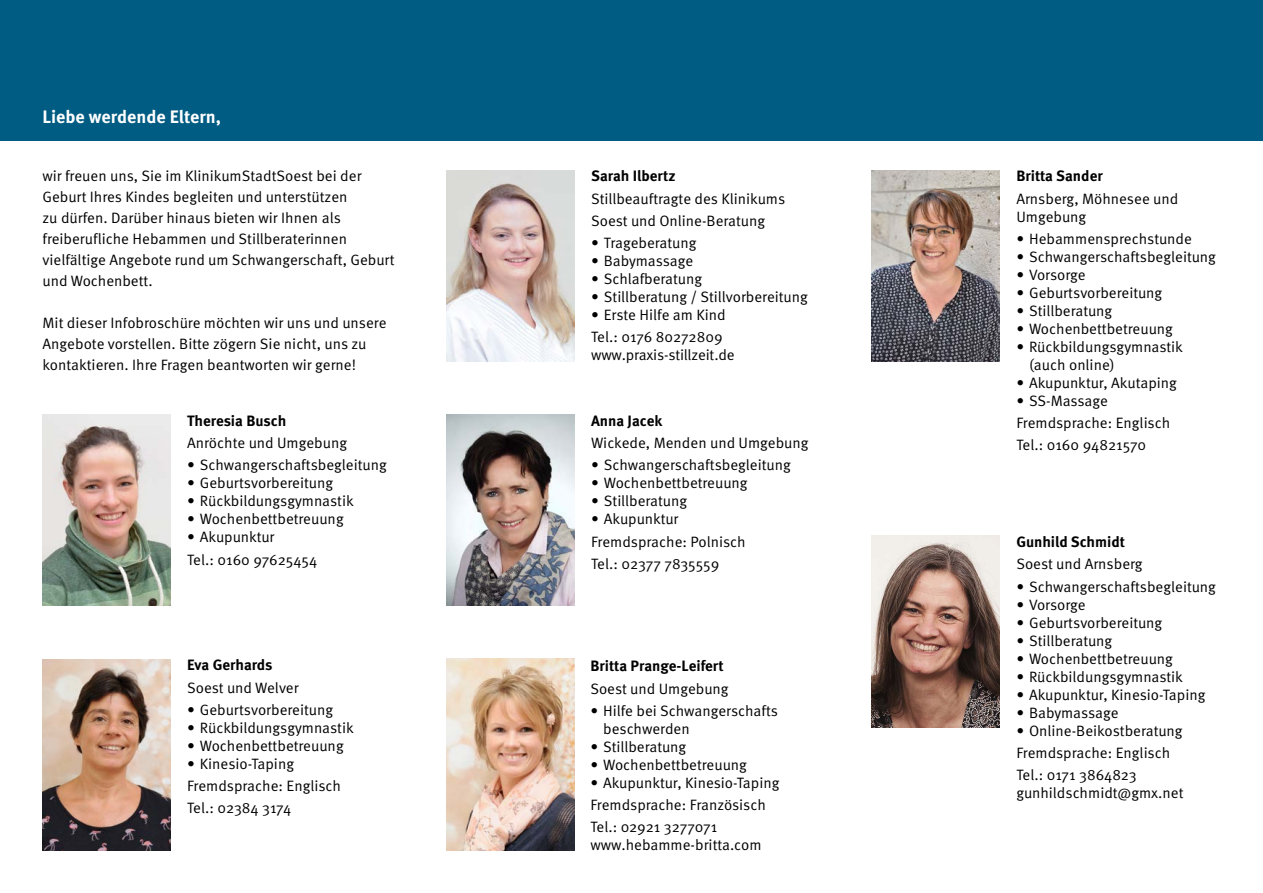
<style>
.page{position:relative;width:1263px;height:893px;background:#fff}
.page>*{position:absolute;margin:0;border:0;box-sizing:border-box;transform-origin:0 0}
.t1{font:700 18px "Meta Pro";color:#fff}
.t2{font:15px/22.2px "Meta Pro Norm";color:#000}
.t3{font:700 15px "Meta Pro";color:#000}
</style>
<div class="page">
<div style="left:0;top:0;width:1263px;height:140px;background:#005c83"></div>
<img style="left:43px;top:415px;width:127px;height:191px">
<img style="left:43px;top:659px;width:127px;height:191px">
<img style="left:446px;top:170px;width:128px;height:191px">
<img style="left:446px;top:415px;width:128px;height:191px">
<img style="left:446px;top:659px;width:128px;height:191px">
<img style="left:872px;top:170px;width:127px;height:191px">
<img style="left:872px;top:536px;width:127px;height:191px">
<p class="t1" style="left:43px;top:103px;width:180px">Liebe werdende Eltern,</p>
<p class="t2" style="left:43px;top:165px;width:353px;line-height:21px">wir freuen uns, Sie im KlinikumStadtSoest bei der Geburt Ihres Kindes begleiten und unterstützen<br>zu dürfen. Darüber hinaus bieten wir Ihnen als freiberufliche Hebammen und Stillberaterinnen vielfältige Angebote rund um Schwangerschaft, Geburt und Wochenbett.</p>
<p class="t2" style="left:43px;top:312px;width:345px;line-height:21px">Mit dieser Infobroschüre möchten wir uns und unsere<br>Angebote vorstellen. Bitte zögern Sie nicht, uns zu kontaktieren. Ihre Fragen beantworten wir gerne!</p>
<p class="t3" style="left:187px;top:409px;width:101px">Theresia Busch</p>
<p class="t2" style="left:187px;top:431px;width:161px">Anröchte und Umgebung</p>
<p class="t2" style="left:187px;top:453px;width:201px">• Schwangerschaftsbegleitung</p>
<p class="t2" style="left:187px;top:471px;width:147px">• Geburtsvorbereitung</p>
<p class="t2" style="left:187px;top:489px;width:168px">• Rückbildungsgymnastik</p>
<p class="t2" style="left:187px;top:507px;width:158px">• Wochenbettbetreuung</p>
<p class="t2" style="left:187px;top:525px;width:132px">• Akupunktur<br>Tel.: 0160 97625454</p>
<p class="t3" style="left:187px;top:653px;width:87px">Eva Gerhards</p>
<p class="t2" style="left:187px;top:675px;width:113px">Soest und Welver</p>
<p class="t2" style="left:187px;top:698px;width:147px">• Geburtsvorbereitung</p>
<p class="t2" style="left:187px;top:716px;width:168px">• Rückbildungsgymnastik</p>
<p class="t2" style="left:187px;top:734px;width:158px">• Wochenbettbetreuung</p>
<p class="t2" style="left:187px;top:752px;width:155px">• Kinesio-Taping<br>Fremdsprache: Englisch<br>Tel.: 02384 3174</p>
<p class="t3" style="left:591px;top:164px;width:86px">Sarah Ilbertz</p>
<p class="t2" style="left:591px;top:186px;width:196px">Stillbeauftragte des Klinikums<br>Soest und Online-Beratung</p>
<p class="t2" style="left:591px;top:231px;width:107px">• Trageberatung</p>
<p class="t2" style="left:591px;top:249px;width:104px">• Babymassage</p>
<p class="t2" style="left:591px;top:267px;width:113px">• Schlafberatung</p>
<p class="t2" style="left:591px;top:285px;width:218px">• Stillberatung / Stillvorbereitung</p>
<p class="t2" style="left:591px;top:303px;width:136px">• Erste Hilfe am Kind<br>Tel.: 0176 80272809</p>
<p class="t2" style="left:591px;top:343px;width:145px">www.praxis-stillzeit.de</p>
<p class="t3" style="left:591px;top:409px;width:73px">Anna Jacek</p>
<p class="t2" style="left:591px;top:431px;width:219px">Wickede, Menden und Umgebung</p>
<p class="t2" style="left:591px;top:453px;width:201px">• Schwangerschaftsbegleitung</p>
<p class="t2" style="left:591px;top:471px;width:158px">• Wochenbettbetreuung</p>
<p class="t2" style="left:591px;top:489px;width:97px">• Stillberatung</p>
<p class="t2" style="left:591px;top:507px;width:156px">• Akupunktur<br>Fremdsprache: Polnisch<br>Tel.: 02377 7835559</p>
<p class="t3" style="left:590px;top:654px;width:135px">Britta Prange-Leifert</p>
<p class="t2" style="left:590px;top:676px;width:140px">Soest und Umgebung</p>
<p class="t2" style="left:603px;top:701px;width:177px;line-height:18px;text-indent:-13px">• Hilfe bei Schwangerschafts beschwerden</p>
<p class="t2" style="left:590px;top:735px;width:97px">• Stillberatung</p>
<p class="t2" style="left:590px;top:753px;width:158px">• Wochenbettbetreuung</p>
<p class="t2" style="left:590px;top:771px;width:191px">• Akupunktur, Kinesio-Taping<br>Fremdsprache: Französisch<br>Tel.: 02921 3277071</p>
<p class="t2" style="left:590px;top:833px;width:173px">www.hebamme-britta.com</p>
<p class="t3" style="left:1016px;top:164px;width:88px">Britta Sander</p>
<p class="t2" style="left:1016px;top:188px;width:164px;line-height:18px">Arnsberg, Möhnesee und<br>Umgebung</p>
<p class="t2" style="left:1016px;top:227px;width:177px">• Hebammensprechstunde</p>
<p class="t2" style="left:1016px;top:245px;width:201px">• Schwangerschaftsbegleitung</p>
<p class="t2" style="left:1016px;top:263px;width:71px">• Vorsorge</p>
<p class="t2" style="left:1016px;top:281px;width:147px">• Geburtsvorbereitung</p>
<p class="t2" style="left:1016px;top:299px;width:97px">• Stillberatung</p>
<p class="t2" style="left:1016px;top:317px;width:158px">• Wochenbettbetreuung</p>
<p class="t2" style="left:1029px;top:337px;width:155px;line-height:18px;text-indent:-13px">• Rückbildungsgymnastik (auch online)</p>
<p class="t2" style="left:1016px;top:371px;width:162px">• Akupunktur, Akutaping</p>
<p class="t2" style="left:1016px;top:389px;width:155px">• SS-Massage<br>Fremdsprache: Englisch<br>Tel.: 0160 94821570</p>
<p class="t3" style="left:1016px;top:530px;width:110px">Gunhild Schmidt</p>
<p class="t2" style="left:1016px;top:552px;width:128px">Soest und Arnsberg</p>
<p class="t2" style="left:1016px;top:574px;width:201px">• Schwangerschaftsbegleitung</p>
<p class="t2" style="left:1016px;top:592px;width:71px">• Vorsorge</p>
<p class="t2" style="left:1016px;top:610px;width:147px">• Geburtsvorbereitung</p>
<p class="t2" style="left:1016px;top:628px;width:97px">• Stillberatung</p>
<p class="t2" style="left:1016px;top:646px;width:158px">• Wochenbettbetreuung</p>
<p class="t2" style="left:1016px;top:664px;width:168px">• Rückbildungsgymnastik</p>
<p class="t2" style="left:1016px;top:682px;width:191px">• Akupunktur, Kinesio-Taping</p>
<p class="t2" style="left:1016px;top:700px;width:104px">• Babymassage</p>
<p class="t2" style="left:1016px;top:718px;width:168px">• Online-Beikostberatung<br>Fremdsprache: Englisch<br>Tel.: 0171 3864823</p>
<p class="t2" style="left:1016px;top:781px;width:169px">gunhildschmidt@gmx.net</p>
</div>
